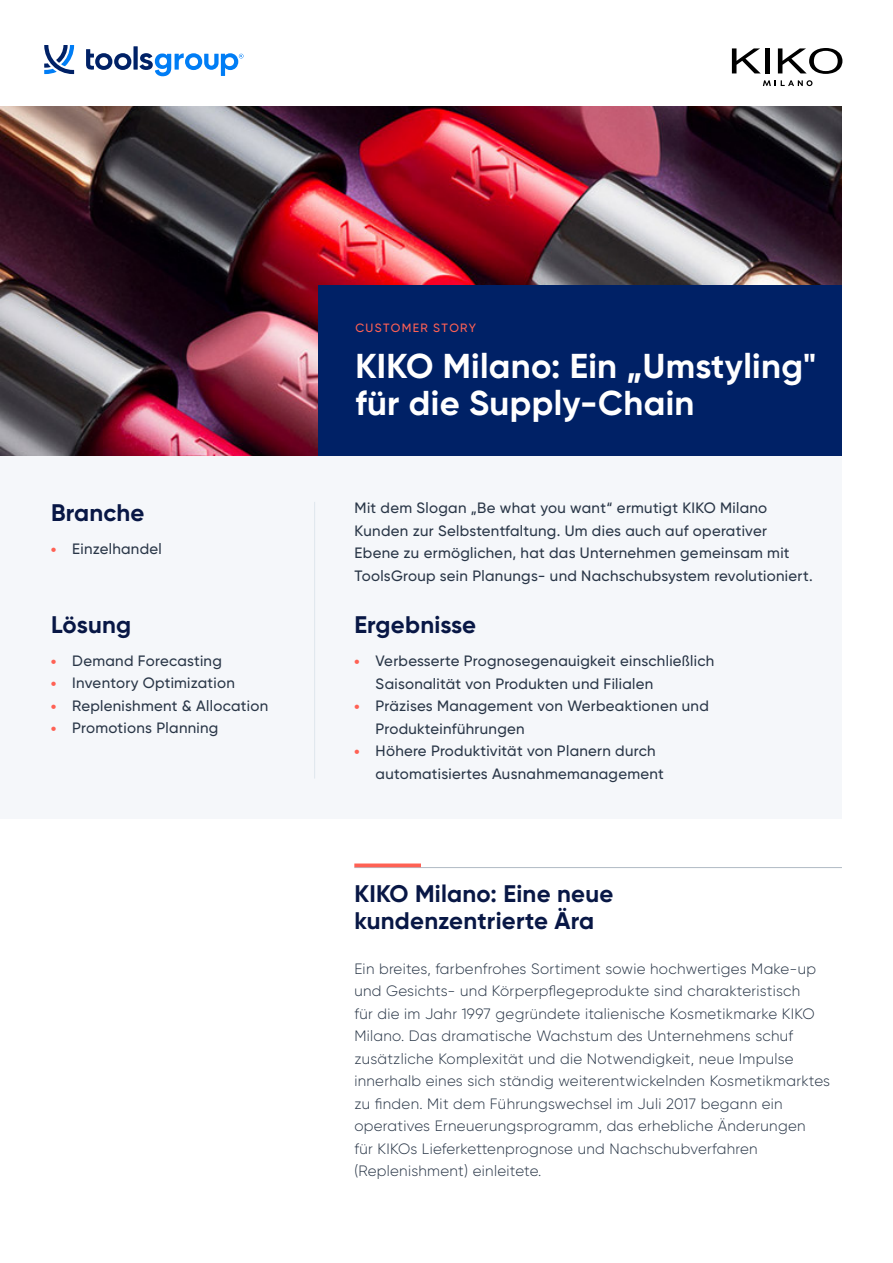
<style>
.page{position:relative;width:893px;height:1263px;background:#fff}
.page>*{position:absolute;margin:0;border:0;box-sizing:border-box;transform-origin:0 0}
.t1{font:700 34.5px/37.5px "Gilroy";letter-spacing:.01em;color:#fff}
.t2{font:700 24px/26.8px "Gilroy";letter-spacing:.01em;color:#081745}
.t3{font:300 15px/22.5px "Gilroy";letter-spacing:.02em;color:#293647}
.t4{font:500 15px/22.5px "Gilroy";letter-spacing:.02em;color:#293647}
.t5{font:500 12px "Gilroy";letter-spacing:.11em;color:#ff6154}
.s1{font-weight:800;font-size:12px;color:#ff6154}
</style>
<div class="page">
<img style="left:0;top:106px;width:842px;height:350px">
<div style="left:319px;top:285px;width:523px;height:171px;background:#002166"></div>
<div style="left:0;top:456px;width:842px;height:363px;background:#f5f7fa"></div>
<hr style="left:354px;top:867px;width:488px;height:1px;background:#b0bac4">
<svg style="left:354px;top:863px;width:67px;height:4px"></svg>
<hr style="left:314px;top:502px;width:1px;height:276px;background:#dee6ed">
<svg style="left:86px;top:49px;width:45px;height:21px"></svg>
<div style="left:133px;top:46px;width:5px;height:24px;background:#002166"></div>
<svg style="left:44px;top:45px;width:30px;height:29px"></svg>
<svg style="left:139px;top:53px;width:105px;height:23px"></svg>
<svg style="left:732px;top:48px;width:28px;height:25px"></svg>
<div style="left:765px;top:48px;width:5px;height:25px;background:#000"></div>
<svg style="left:778px;top:48px;width:64px;height:26px"></svg>
<svg style="left:763px;top:80px;width:49px;height:6px"></svg>
<p class="t5" style="left:355px;top:321px;width:122px">CUSTOMER STORY</p>
<h1 class="t1" style="left:355px;top:347px;width:462px">KIKO Milano: Ein „Umstyling" für die Supply-Chain</h1>
<h2 class="t2" style="left:51px;top:499px;width:95px">Branche</h2>
<p class="t4" style="left:355px;top:496px;width:459px">Mit dem Slogan „Be what you want“ ermutigt KIKO Milano Kunden zur Selbstentfaltung. Um dies auch auf operativer Ebene zu ermöglichen, hat das Unternehmen gemeinsam mit ToolsGroup sein Planungs- und Nachschubsystem revolutioniert.</p>
<p class="t4" style="left:51px;top:537px;width:112px"><span class="s1">•</span> Einzelhandel</p>
<h2 class="t2" style="left:51px;top:611px;width:82px">Lösung</h2>
<p class="t4" style="left:51px;top:649px;width:172px"><span class="s1">•</span> Demand Forecasting</p>
<p class="t4" style="left:51px;top:672px;width:185px"><span class="s1">•</span> Inventory Optimization</p>
<p class="t4" style="left:51px;top:694px;width:219px"><span class="s1">•</span> Replenishment &amp; Allocation</p>
<p class="t4" style="left:51px;top:717px;width:169px"><span class="s1">•</span> Promotions Planning</p>
<h2 class="t2" style="left:354px;top:611px;width:123px">Ergebnisse</h2>
<p class="t4" style="left:376px;top:649px;width:340px;text-indent:-21px"><span class="s1">•</span> Verbesserte Prognosegenauigkeit einschließlich<br>Saisonalität von Produkten und Filialen</p>
<p class="t4" style="left:376px;top:694px;width:335px;text-indent:-21px"><span class="s1">•</span> Präzises Management von Werbeaktionen und<br>Produkteinführungen</p>
<p class="t4" style="left:376px;top:739px;width:290px;text-indent:-21px"><span class="s1">•</span> Höhere Produktivität von Planern durch automatisiertes Ausnahmemanagement</p>
<h2 class="t2" style="left:354px;top:880px;width:261px">KIKO Milano: Eine neue kundenzentrierte Ära</h2>
<p class="t3" style="left:354px;top:957px;width:477px">Ein breites, farbenfrohes Sortiment sowie hochwertiges Make-up und Gesichts- und Körperpflegeprodukte sind charakteristisch<br>für die im Jahr 1997 gegründete italienische Kosmetikmarke KIKO Milano. Das dramatische Wachstum des Unternehmens schuf zusätzliche Komplexität und die Notwendigkeit, neue Impulse innerhalb eines sich ständig weiterentwickelnden Kosmetikmarktes zu finden. Mit dem Führungswechsel im Juli 2017 begann ein operatives Erneuerungsprogramm, das erhebliche Änderungen<br>für KIKOs Lieferkettenprognose und Nachschubverfahren (Replenishment) einleitete.</p>
</div>
